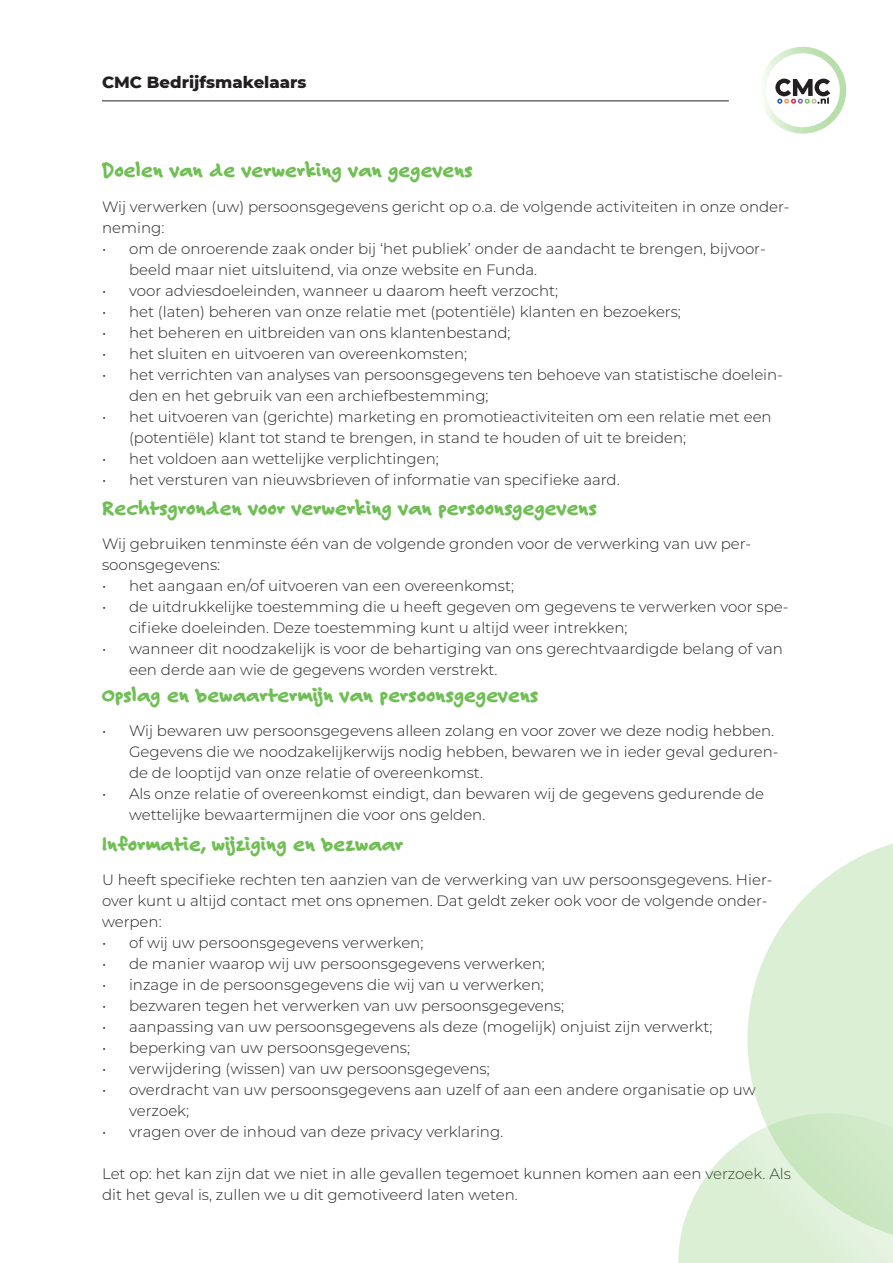
<style>
.page{position:relative;width:893px;height:1263px;background:#fff}
.page>*{position:absolute;margin:0;border:0;box-sizing:border-box;transform-origin:0 0}
.t1{font:800 21px "Felt Tip Roman";color:#6fbf54}
.t2{font:800 16.5px "Montserrat";color:#231f20}
.t3{font:300 15px/21px "Montserrat";color:#231f20}
</style>
<div class="page">
<svg style="left:678px;top:1138px;width:215px;height:125px"></svg>
<svg style="left:747px;top:843px;width:146px;height:400px;background:#def0d7"></svg>
<svg style="left:759px;top:47px;width:87px;height:87px"></svg>
<div style="left:766px;top:53px;width:74px;height:74px;background:#fff;border-radius:50%"></div>
<svg style="left:775px;top:79px;width:55px;height:25px"></svg>
<hr style="left:102px;top:101px;width:627px;height:1px;background:#231f20">
<p class="t2" style="left:102px;top:70px;width:206px">CMC Bedrijfsmakelaars</p>
<p class="t1" style="left:102px;top:155px;width:373px">Doelen van de verwerking van gegevens</p>
<p class="t3" style="left:102px;top:195px;width:689px">Wij verwerken (uw) persoonsgegevens gericht op o.a. de volgende activiteiten in onze onder&shy;neming:</p>
<p class="t3" style="left:129px;top:237px;width:638px;text-indent:-27px">• om de onroerende zaak onder bij ‘het publiek’ onder de aandacht te brengen, bijvoor&shy;beeld maar niet uitsluitend, via onze website en Funda.</p>
<p class="t3" style="left:102px;top:279px;width:458px">• voor adviesdoeleinden, wanneer u daarom heeft verzocht;</p>
<p class="t3" style="left:102px;top:300px;width:580px">• het (laten) beheren van onze relatie met (potentiële) klanten en bezoekers;</p>
<p class="t3" style="left:102px;top:321px;width:410px">• het beheren en uitbreiden van ons klantenbestand;</p>
<p class="t3" style="left:102px;top:342px;width:367px">• het sluiten en uitvoeren van overeenkomsten;</p>
<p class="t3" style="left:129px;top:363px;width:655px;text-indent:-27px">• het verrichten van analyses van persoonsgegevens ten behoeve van statistische doelein&shy;den en het gebruik van een archiefbestemming;</p>
<p class="t3" style="left:129px;top:405px;width:644px;text-indent:-27px">• het uitvoeren van (gerichte) marketing en promotieactiviteiten om een relatie met een (potentiële) klant tot stand te brengen, in stand te houden of uit te breiden;</p>
<p class="t3" style="left:102px;top:447px;width:338px">• het voldoen aan wettelijke verplichtingen;</p>
<p class="t3" style="left:102px;top:468px;width:519px">• het versturen van nieuwsbrieven of informatie van specifieke aard.</p>
<p class="t1" style="left:102px;top:493px;width:497px">Rechtsgronden voor verwerking van persoonsgegevens</p>
<p class="t3" style="left:102px;top:533px;width:651px">Wij gebruiken tenminste één van de volgende gronden voor de verwerking van uw per&shy;soonsgegevens:</p>
<p class="t3" style="left:102px;top:575px;width:413px">• het aangaan en/of uitvoeren van een overeenkomst;</p>
<p class="t3" style="left:129px;top:596px;width:661px;text-indent:-27px">• de uitdrukkelijke toestemming die u heeft gegeven om gegevens te verwerken voor spe&shy;cifieke doeleinden. Deze toestemming kunt u altijd weer intrekken;</p>
<p class="t3" style="left:129px;top:638px;width:655px;text-indent:-27px">• wanneer dit noodzakelijk is voor de behartiging van ons gerechtvaardigde belang of van een derde aan wie de gegevens worden verstrekt.</p>
<p class="t1" style="left:102px;top:679px;width:438px">Opslag en bewaartermijn van persoonsgegevens</p>
<p class="t3" style="left:129px;top:719px;width:651px;text-indent:-27px">• Wij bewaren uw persoonsgegevens alleen zolang en voor zover we deze nodig hebben.<br>Gegevens die we noodzakelijkerwijs nodig hebben, bewaren we in ieder geval geduren&shy;de de looptijd van onze relatie of overeenkomst.</p>
<p class="t3" style="left:129px;top:782px;width:637px;text-indent:-27px">• Als onze relatie of overeenkomst eindigt, dan bewaren wij de gegevens gedurende de wettelijke bewaartermijnen die voor ons gelden.</p>
<p class="t1" style="left:102px;top:828px;width:303px">Informatie, wijziging en bezwaar</p>
<p class="t3" style="left:102px;top:869px;width:672px">U heeft specifieke rechten ten aanzien van de verwerking van uw persoonsgegevens. Hier&shy;over kunt u altijd contact met ons opnemen. Dat geldt zeker ook voor de volgende onder&shy;werpen:</p>
<p class="t3" style="left:102px;top:932px;width:323px">• of wij uw persoonsgegevens verwerken;</p>
<p class="t3" style="left:102px;top:953px;width:444px">• de manier waarop wij uw persoonsgegevens verwerken;</p>
<p class="t3" style="left:102px;top:974px;width:443px">• inzage in de persoonsgegevens die wij van u verwerken;</p>
<p class="t3" style="left:102px;top:995px;width:464px">• bezwaren tegen het verwerken van uw persoonsgegevens;</p>
<p class="t3" style="left:102px;top:1016px;width:612px">• aanpassing van uw persoonsgegevens als deze (mogelijk) onjuist zijn verwerkt;</p>
<p class="t3" style="left:102px;top:1037px;width:310px">• beperking van uw persoonsgegevens;</p>
<p class="t3" style="left:102px;top:1058px;width:389px">• verwijdering (wissen) van uw persoonsgegevens;</p>
<p class="t3" style="left:129px;top:1079px;width:628px;text-indent:-27px">• overdracht van uw persoonsgegevens aan uzelf of aan een andere organisatie op uw verzoek;</p>
<p class="t3" style="left:102px;top:1121px;width:403px">• vragen over de inhoud van deze privacy verklaring.</p>
<p class="t3" style="left:102px;top:1163px;width:690px">Let op: het kan zijn dat we niet in alle gevallen tegemoet kunnen komen aan een verzoek. Als dit het geval is, zullen we u dit gemotiveerd laten weten.</p>
</div>
